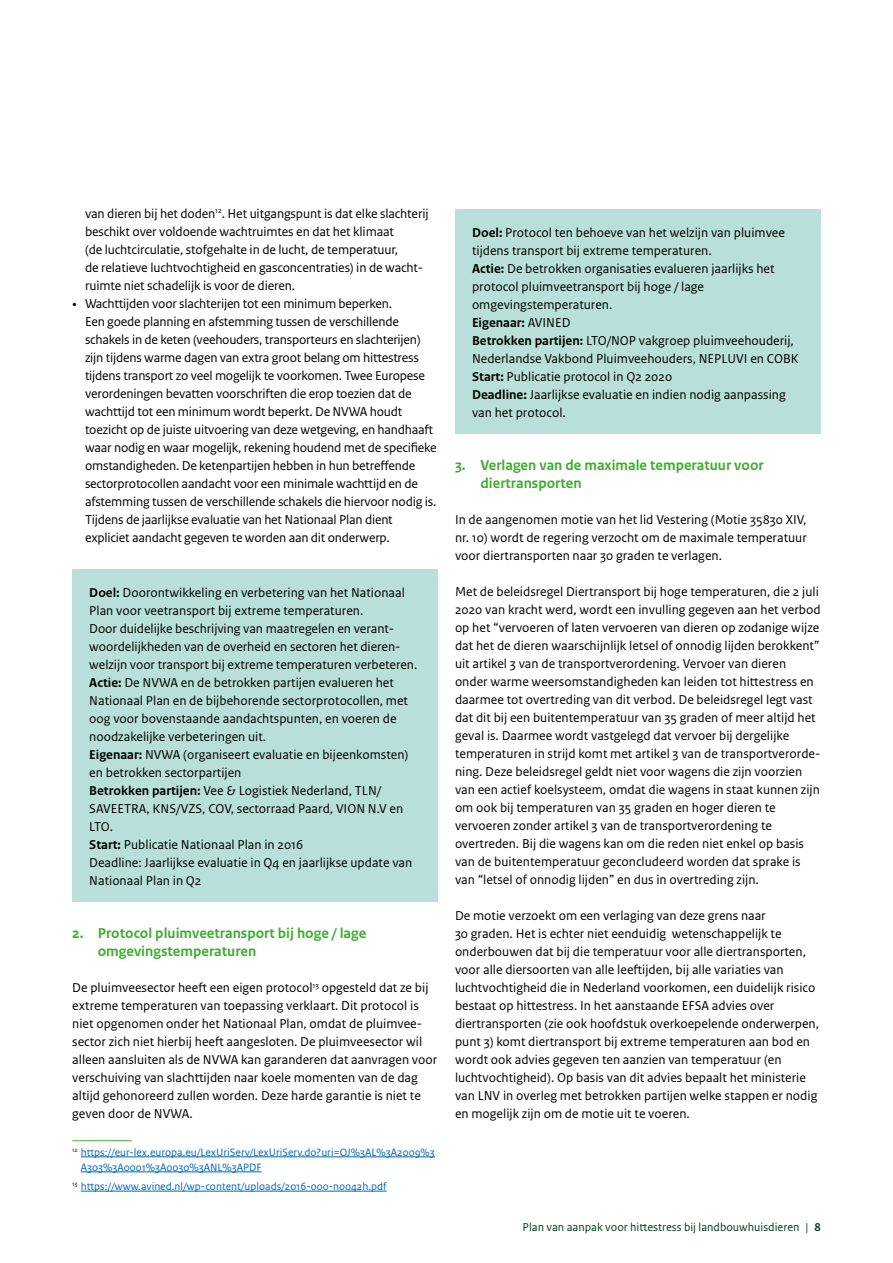
<style>
.page{position:relative;width:893px;height:1263px;background:#fff}
.page>*{position:absolute;margin:0;border:0;box-sizing:border-box;transform-origin:0 0}
._05_RO_Alineakop_San{font:700 15px/18px "Rijksoverheid Sans Text";color:#41ac32}
._10_RO_Broodtekst_Se{font:13.5px/18px "Rijksoverheid Sans Text";color:#000}
._21_RO_Kader_Broodte{font:13.5px/18px "Rijksoverheid Sans Text";color:#000}
._12_RO_Opsomming_Bul{font:13.5px/18px "Rijksoverheid Sans Text";letter-spacing:-.015em;color:#000}
._21_RO_Kader_Broodte-2{font:700 13.5px "Rijksoverheid Sans Text";color:#000}
.t1{font:12px "Rijksoverheid Sans Text";color:#003f1a}
._14_RO_Voetnoot{font:11.25px/15px "Rijksoverheid Sans Text";color:#0067b3}
.s1{font-family:"Rijksoverheid Serif"}
.s2{font-weight:700}
.s3{font-weight:400}
</style>
<div class="page">
<div style="left:72px;top:569px;width:366px;height:333px;background:#b8dfd9"></div>
<hr style="left:72px;top:1140px;width:60px;height:1px;background:#41ac32">
<hr style="left:81px;top:1156px;width:354px;height:1px;background:#0067b3">
<hr style="left:81px;top:1171px;width:181px;height:1px;background:#0067b3">
<hr style="left:81px;top:1191px;width:306px;height:1px;background:#0067b3">
<div style="left:455px;top:209px;width:366px;height:225px;background:#b8dfd9"></div>
<p class="_12_RO_Opsomming_Bul" style="left:85px;top:205px;width:345px">van dieren bij het doden<sup>12</sup>. Het uitgangspunt is dat elke slachterij beschikt over voldoende wachtruimtes en dat het klimaat<br>(de luchtcirculatie, stofgehalte in de lucht, de temperatuur,<br>de relatieve luchtvochtigheid en gasconcentraties) in de wacht&shy;ruimte niet schadelijk is voor de dieren.</p>
<p class="_12_RO_Opsomming_Bul" style="left:85px;top:295px;width:353px;text-indent:-13px"><span class="s1">•</span> Wachttijden voor slachterijen tot een minimum beperken.<br>Een goede planning en afstemming tussen de verschillende schakels in de keten (veehouders, transporteurs en slachterijen) zijn tijdens warme dagen van extra groot belang om hittestress tijdens transport zo veel mogelijk te voorkomen. Twee Europese verordeningen bevatten voorschriften die erop toezien dat de wachttijd tot een minimum wordt beperkt. De NVWA houdt toezicht op de juiste uitvoering van deze wetgeving, en handhaaft waar nodig en waar mogelijk, rekening houdend met de specifieke omstandigheden. De ketenpartijen hebben in hun betreffende sectorprotocollen aandacht voor een minimale wachttijd en de afstemming tussen de verschillende schakels die hiervoor nodig is.<br>Tijdens de jaarlijkse evaluatie van het Nationaal Plan dient expliciet aandacht gegeven te worden aan dit onderwerp.</p>
<p class="_21_RO_Kader_Broodte" style="left:89px;top:584px;width:330px"><span class="s2">Doel:</span> Doorontwikkeling en verbetering van het Nationaal Plan voor veetransport bij extreme temperaturen.<br>Door duidelijke beschrijving van maatregelen en verant&shy;woordelijkheden van de overheid en sectoren het dieren&shy;welzijn voor transport bij extreme temperaturen verbeteren.</p>
<p class="_21_RO_Kader_Broodte" style="left:89px;top:674px;width:320px"><span class="s2">Actie:</span> De NVWA en de betrokken partijen evalueren het Nationaal Plan en de bijbehorende sectorprotocollen, met oog voor bovenstaande aandachtspunten, en voeren de noodzakelijke verbeteringen uit.</p>
<p class="_21_RO_Kader_Broodte" style="left:89px;top:746px;width:321px"><span class="s2">Eigenaar:</span> NVWA (organiseert evaluatie en bijeenkomsten) en betrokken sectorpartijen</p>
<p class="_21_RO_Kader_Broodte" style="left:89px;top:782px;width:315px"><span class="s2">Betrokken partijen:</span> Vee &amp; Logistiek Nederland, TLN/<br>SAVEETRA, KNS/VZS, COV, sectorraad Paard, VION N.V en<br>LTO.</p>
<p class="_21_RO_Kader_Broodte" style="left:89px;top:836px;width:216px"><span class="s2">Start:</span> Publicatie Nationaal Plan in 2016</p>
<p class="_21_RO_Kader_Broodte" style="left:89px;top:854px;width:325px">Deadline: Jaarlijkse evaluatie in Q4 en jaarlijkse update van<br>Nationaal Plan in Q2</p>
<p class="_05_RO_Alineakop_San" style="left:98px;top:924px;width:270px;text-indent:-26px">2. Protocol pluimveetransport bij hoge / lage omgevingstemperaturen</p>
<p class="_10_RO_Broodtekst_Se" style="left:72px;top:979px;width:367px">De pluimveesector heeft een eigen protocol<sup>13</sup> opgesteld dat ze bij extreme temperaturen van toepassing verklaart. Dit protocol is niet opgenomen onder het Nationaal Plan, omdat de pluimvee&shy;sector zich niet hierbij heeft aangesloten. De pluimveesector wil alleen aansluiten als de NVWA kan garanderen dat aanvragen voor verschuiving van slachttijden naar koele momenten van de dag altijd gehonoreerd zullen worden. Deze harde garantie is niet te geven door de NVWA.</p>
<p class="_14_RO_Voetnoot" style="left:81px;top:1145px;width:356px;text-indent:-9px"><sup>12</sup> https://eur-lex.europa.eu/LexUriServ/LexUriServ.do?uri=OJ%3AL%3A2009%3<br>A303%3A0001%3A0030%3ANL%3APDF</p>
<p class="_14_RO_Voetnoot" style="left:72px;top:1179px;width:316px"><sup>13</sup> https://www.avined.nl/wp-content/uploads/2016-000-n0042h.pdf</p>
<p class="_21_RO_Kader_Broodte" style="left:472px;top:224px;width:314px"><span class="s2">Doel:</span> Protocol ten behoeve van het welzijn van pluimvee tijdens transport bij extreme temperaturen.</p>
<p class="_21_RO_Kader_Broodte" style="left:472px;top:260px;width:304px"><span class="s2">Actie:</span> De betrokken organisaties evalueren jaarlijks het protocol pluimveetransport bij hoge / lage omgevingstemperaturen.</p>
<p class="_21_RO_Kader_Broodte-2" style="left:472px;top:315px;width:100px">Eigenaar: <span class="s3">AVINED</span></p>
<p class="_21_RO_Kader_Broodte" style="left:472px;top:332px;width:328px"><span class="s2">Betrokken partijen:</span> LTO/NOP vakgroep pluimveehouderij,<br>Nederlandse Vakbond Pluimveehouders, NEPLUVI en COBK</p>
<p class="_21_RO_Kader_Broodte" style="left:472px;top:368px;width:202px"><span class="s2">Start:</span> Publicatie protocol in Q2 2020</p>
<p class="_21_RO_Kader_Broodte" style="left:472px;top:386px;width:315px"><span class="s2">Deadline:</span> Jaarlijkse evaluatie en indien nodig aanpassing van het protocol.</p>
<p class="_05_RO_Alineakop_San" style="left:480px;top:456px;width:285px;text-indent:-26px">3. Verlagen van de maximale temperatuur voor diertransporten</p>
<p class="_10_RO_Broodtekst_Se" style="left:455px;top:511px;width:353px;text-align:justify">In de aangenomen motie van het lid Vestering (Motie 35830 XIV, nr. 10) wordt de regering verzocht om de maximale temperatuur voor diertransporten naar 30 graden te verlagen.</p>
<p class="_10_RO_Broodtekst_Se" style="left:455px;top:583px;width:367px">Met de beleidsregel Diertransport bij hoge temperaturen, die 2 juli 2020 van kracht werd, wordt een invulling gegeven aan het verbod op het “vervoeren of laten vervoeren van dieren op zodanige wijze dat het de dieren waarschijnlijk letsel of onnodig lijden berokkent” uit artikel 3 van de transportverordening. Vervoer van dieren onder warme weersomstandigheden kan leiden tot hittestress en daarmee tot overtreding van dit verbod. De beleidsregel legt vast dat dit bij een buitentemperatuur van 35 graden of meer altijd het geval is. Daarmee wordt vastgelegd dat vervoer bij dergelijke temperaturen in strijd komt met artikel 3 van de transportverorde&shy;ning. Deze beleidsregel geldt niet voor wagens die zijn voorzien van een actief koelsysteem, omdat die wagens in staat kunnen zijn om ook bij temperaturen van 35 graden en hoger dieren te vervoeren zonder artikel 3 van de transportverordening te overtreden. Bij die wagens kan om die reden niet enkel op basis van de buitentemperatuur geconcludeerd worden dat sprake is van “letsel of onnodig lijden” en dus in overtreding zijn.</p>
<p class="_10_RO_Broodtekst_Se" style="left:455px;top:907px;width:366px">De motie verzoekt om een verlaging van deze grens naar<br>30 graden. Het is echter niet eenduidig wetenschappelijk te onderbouwen dat bij die temperatuur voor alle diertransporten, voor alle diersoorten van alle leeftijden, bij alle variaties van luchtvochtigheid die in Nederland voorkomen, een duidelijk risico bestaat op hittestress. In het aanstaande EFSA advies over diertransporten (zie ook hoofdstuk overkoepelende onderwerpen, punt 3) komt diertransport bij extreme temperaturen aan bod en wordt ook advies gegeven ten aanzien van temperatuur (en luchtvochtigheid). Op basis van dit advies bepaalt het ministerie van LNV in overleg met betrokken partijen welke stappen er nodig en mogelijk zijn om de motie uit te voeren.</p>
<p class="t1" style="left:523px;top:1220px;width:300px">Plan van aanpak voor hittestress bij landbouwhuisdieren | <span class="s2">8</span></p>
</div>
